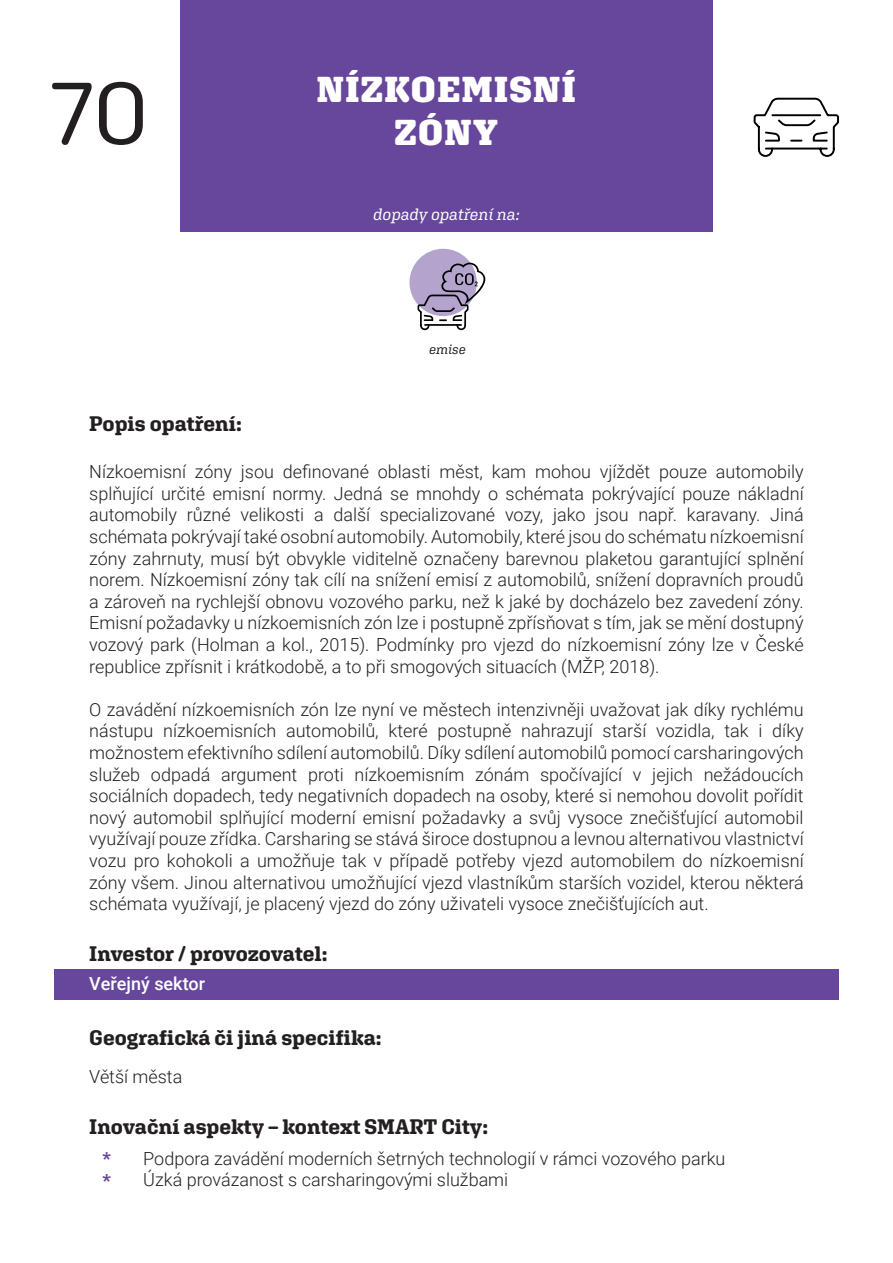
<style>
.page{position:relative;width:893px;height:1263px;background:#fff}
.page>*{position:absolute;margin:0;border:0;box-sizing:border-box;transform-origin:0 0}
.t1{font:90px "Aglet Slab";color:#231f20}
.t2{font:900 36px "Aglet Slab";letter-spacing:.04em;color:#fff}
.t3{font:700 21px "Aglet Slab";letter-spacing:-.005em;color:#231f20}
.t4{font:300 18px/21.6px "Roboto";color:#231f20;text-align:justify}
.t5{font:500 18px "Roboto";color:#fff}
.t6{font:900 18px "Roboto";color:#67479c}
.t7{font:italic 16.5px "Aglet Slab";letter-spacing:-.01em;color:#fff}
.t8{font:italic 13.5px "Aglet Slab";letter-spacing:-.005em;color:#231f20}
</style>
<div class="page">
<div style="left:54px;top:969px;width:785px;height:31px;background:#67479c"></div>
<div style="left:180px;top:0;width:533px;height:232px;background:#67479c"></div>
<div style="left:409px;top:249px;width:68px;height:67px;background:#b3a3cd;border-radius:50%"></div>
<svg style="left:417px;top:263px;width:68px;height:67px"></svg>
<svg style="left:753px;top:97px;width:86px;height:60px"></svg>
<p class="t1" style="left:50px;top:59px;width:100px">70</p>
<p class="t2" style="left:317px;top:68px;width:260px">NÍZKOEMISNÍ</p>
<p class="t2" style="left:395px;top:111px;width:105px">ZÓNY</p>
<p class="t7" style="left:373px;top:204px;width:148px">dopady opatření na:</p>
<p class="t8" style="left:429px;top:342px;width:38px">emise</p>
<p class="t3" style="left:89px;top:411px;width:154px">Popis opatření:</p>
<p class="t4" style="left:89px;top:460px;width:716px">Nízkoemisní zóny jsou definované oblasti měst, kam mohou vjíždět pouze automobily splňující určité emisní normy. Jedná se mnohdy o schémata pokrývající pouze nákladní automobily různé velikosti a další specializované vozy, jako jsou např. karavany. Jiná schémata pokrývají také osobní automobily. Automobily, které jsou do schématu nízkoemisní zóny zahrnuty, musí být obvykle viditelně označeny barevnou plaketou garantující splnění norem. Nízkoemisní zóny tak cílí na snížení emisí z automobilů, snížení dopravních proudů a zároveň na rychlejší obnovu vozového parku, než k jaké by docházelo bez zavedení zóny.<br>Emisní požadavky u nízkoemisních zón lze i postupně zpřísňovat s tím, jak se mění dostupný vozový park (Holman a kol., 2015). Podmínky pro vjezd do nízkoemisní zóny lze v České republice zpřísnit i krátkodobě, a to při smogových situacích (MŽP, 2018).</p>
<p class="t4" style="left:89px;top:698px;width:716px">O zavádění nízkoemisních zón lze nyní ve městech intenzivněji uvažovat jak díky rychlému nástupu nízkoemisních automobilů, které postupně nahrazují starší vozidla, tak i díky možnostem efektivního sdílení automobilů. Díky sdílení automobilů pomocí carsharingových služeb odpadá argument proti nízkoemisním zónám spočívající v jejich nežádoucích sociálních dopadech, tedy negativních dopadech na osoby, které si nemohou dovolit pořídit nový automobil splňující moderní emisní požadavky a svůj vysoce znečišťující automobil využívají pouze zřídka. Carsharing se stává široce dostupnou a levnou alternativou vlastnictví vozu pro kohokoli a umožňuje tak v případě potřeby vjezd automobilem do nízkoemisní zóny všem. Jinou alternativou umožňující vjezd vlastníkům starších vozidel, kterou některá schémata využívají, je placený vjezd do zóny uživateli vysoce znečišťujících aut.</p>
<p class="t3" style="left:89px;top:941px;width:240px">Investor / provozovatel:</p>
<p class="t5" style="left:89px;top:971px;width:117px">Veřejný sektor</p>
<p class="t3" style="left:89px;top:1025px;width:294px">Geografická či jiná specifika:</p>
<p class="t4" style="left:89px;top:1065px;width:95px">Větší města</p>
<p class="t3" style="left:89px;top:1114px;width:400px">Inovační aspekty – kontext SMART City:</p>
<p class="t4" style="left:143px;top:1147px;width:584px">Podpora zavádění moderních šetrných technologií v rámci vozového parku</p>
<p class="t4" style="left:143px;top:1168px;width:366px">Úzká provázanost s carsharingovými službami</p>
<p class="t6" style="left:103px;top:1146px;width:10px">*</p>
<p class="t6" style="left:103px;top:1167px;width:10px">*</p>
</div>
